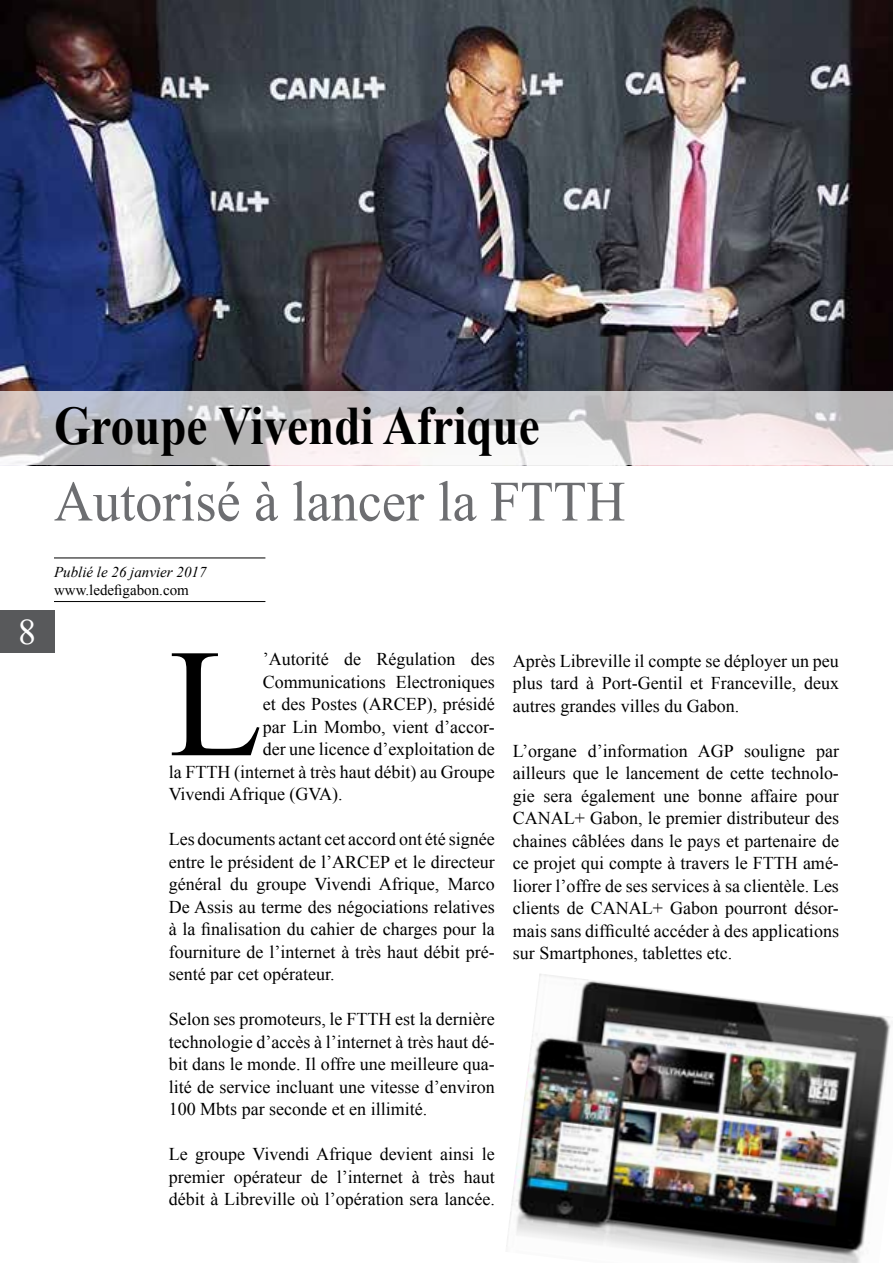
<style>
.page{position:relative;width:893px;height:1263px;background:#fff}
.page>*{position:absolute;margin:0;border:0;box-sizing:border-box;transform-origin:0 0}
.t1{font:153.9px "Times New Roman";color:#000}
.t2{font:57px "Times New Roman";color:#6d6e71;scale:.95 1}
.t3{font:700 54.15px "Times New Roman";color:#000;scale:.87 1}
.t4{font:36px "Times New Roman";color:#fff}
.t5{font:18px/22.5px "Times New Roman";color:#000;text-align:justify}
.t6{font:italic 15px "Times New Roman";color:#000}
.t7{font:15px "Times New Roman";color:#000}
</style>
<div class="page">
<div style="left:0;top:610px;width:54px;height:43px;background:#58595b"></div>
<img style="left:506px;top:974px;width:387px;height:289px">
<img style="left:0;top:0;width:893px;height:391px">
<hr style="left:54px;top:601px;width:211px;height:1px;background:#000">
<hr style="left:54px;top:558px;width:211px;height:1px;background:#000">
<svg style="left:0;top:391px;width:893px;height:74px"></svg>
<h3 class="t4" style="left:18px;top:606px;width:19px">8</h3>
<h3 class="t3" style="left:54px;top:387px;width:560px">Groupe Vivendi Afrique</h3>
<h2 class="t2" style="left:54px;top:461px;width:603px">Autorisé à lancer la FTTH</h2>
<p class="t6" style="left:54px;top:561px;width:154px">Publié le 26 janvier 2017</p>
<p class="t7" style="left:54px;top:579px;width:136px">www.ledefigabon.com</p>
<h1 class="t1" style="left:169px;top:595px;width:96px">L</h1>
<p class="t5" style="left:263px;top:647px;width:234px">’Autorité de Régulation des</p>
<p class="t5" style="left:263px;top:670px;width:234px">Communications Electroniques</p>
<p class="t5" style="left:263px;top:692px;width:234px">et des Postes (ARCEP), présidé</p>
<p class="t5" style="left:263px;top:715px;width:234px">par Lin Mombo, vient d’accor-</p>
<p class="t5" style="left:263px;top:737px;width:234px">der une licence d’exploitation de</p>
<p class="t5" style="left:169px;top:760px;width:328px">la FTTH (internet à très haut débit) au Groupe</p>
<p class="t5" style="left:169px;top:782px;width:176px">Vivendi Afrique (GVA).</p>
<p class="t5" style="left:169px;top:827px;width:328px">Les documents actant cet accord ont été signée entre le président de l’ARCEP et le directeur général du groupe Vivendi Afrique, Marco De Assis au terme des négociations relatives à la finalisation du cahier de charges pour la fourniture de l’internet à très haut débit pré&shy;senté par cet opérateur.</p>
<p class="t5" style="left:169px;top:1007px;width:328px">Selon ses promoteurs, le FTTH est la dernière technologie d’accès à l’internet à très haut dé&shy;bit dans le monde. Il offre une meilleure qua&shy;lité de service incluant une vitesse d’environ 100 Mbts par seconde et en illimité.</p>
<p class="t5" style="left:169px;top:1142px;width:328px">Le groupe Vivendi Afrique devient ainsi le premier opérateur de l’internet à très haut débit à Libreville où l’opération sera lancée.</p>
<p class="t5" style="left:513px;top:649px;width:328px">Après Libreville il compte se déployer un peu plus tard à Port-Gentil et Franceville, deux autres grandes villes du Gabon.</p>
<p class="t5" style="left:513px;top:739px;width:328px">L’organe d’information AGP souligne par ailleurs que le lancement de cette technolo&shy;gie sera également une bonne affaire pour CANAL+ Gabon, le premier distributeur des chaines câblées dans le pays et partenaire de ce projet qui compte à travers le FTTH amé&shy;liorer l’offre de ses services à sa clientèle. Les clients de CANAL+ Gabon pourront désor&shy;mais sans difficulté accéder à des applications sur Smartphones, tablettes etc.</p>
</div>
